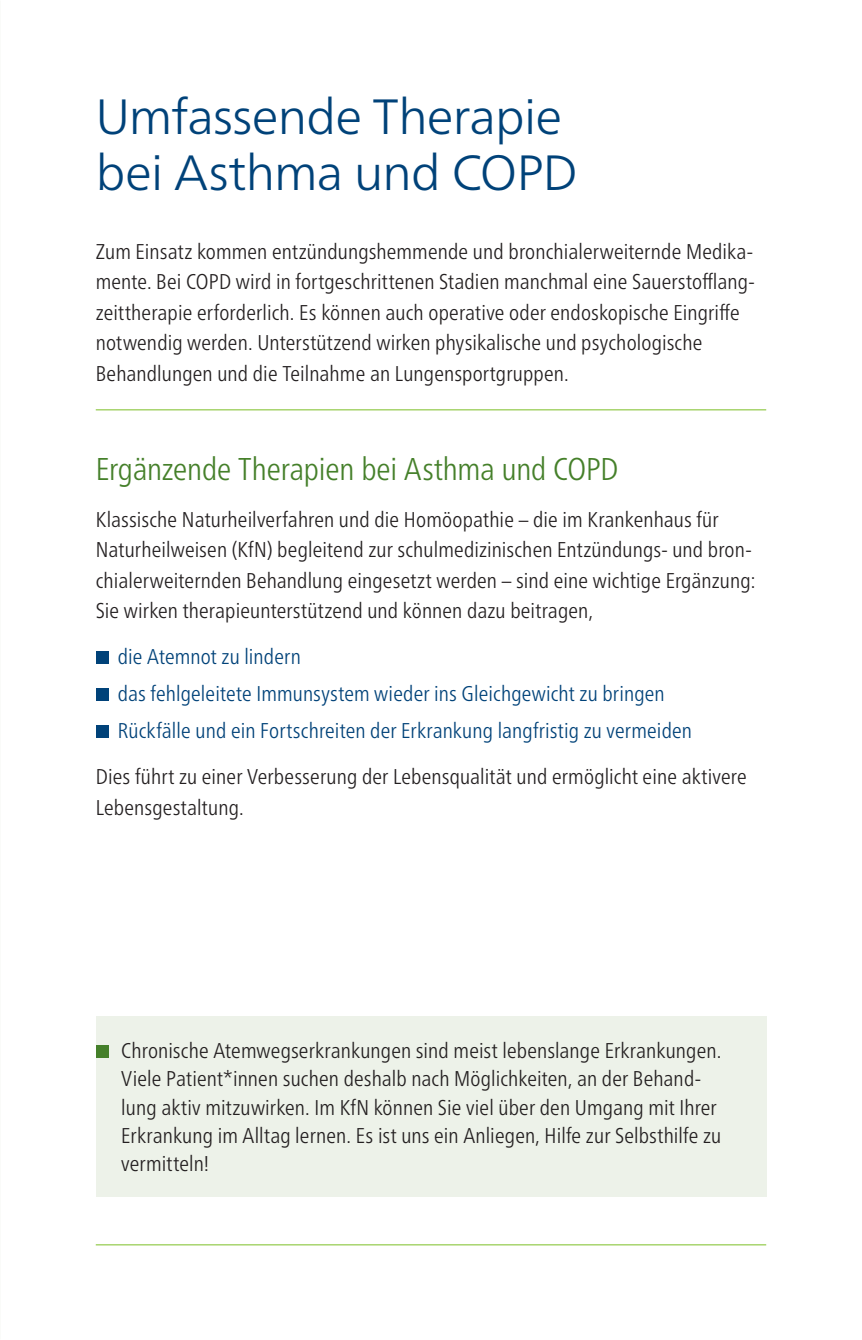
<style>
.page{position:relative;width:862px;height:1340px;background:#fff}
.page>*{position:absolute;margin:0;border:0;box-sizing:border-box;transform-origin:0 0}
.kfn_head_20pt{font:300 49.5px/56.2px "Frutiger Neue LT Pro";letter-spacing:-.015em;color:#004279}
.kfn_subhead_14pt_gruen{font:300 condensed 31.5px "Frutiger Neue LT Pro";letter-spacing:-.005em;color:#45802a}
.kfn_copy_9_5pt_CONDENSED{font:300 condensed 21.38px/30.4px "Frutiger Neue LT Pro";letter-spacing:.005em;color:#231f20}
.kfn_copy_9_5pt_CONDENSED_LINE{font:300 condensed 21.38px/30.4px "Frutiger Neue LT Pro";letter-spacing:.005em;color:#231f20}
.kfn_copy_9_5pt_CONDENSED-2{font:300 condensed 21.38px "Frutiger Neue LT Pro";letter-spacing:.005em;color:#004279}
</style>
<div class="page">
<hr style="left:96px;top:409px;width:669px;height:1px;background:#8bc63e">
<div style="left:96px;top:651px;width:12px;height:13px;background:#004279"></div>
<div style="left:96px;top:688px;width:12px;height:13px;background:#004279"></div>
<div style="left:96px;top:725px;width:12px;height:12px;background:#004279"></div>
<hr style="left:96px;top:1244px;width:669px;height:1px;background:#8bc63e">
<div style="left:96px;top:1016px;width:669px;height:180px;background:#edf2e9"></div>
<div style="left:96px;top:1045px;width:12px;height:13px;background:#45802a"></div>
<p class="kfn_head_20pt" style="left:96px;top:88px;width:483px">Umfassende Therapie bei Asthma und COPD</p>
<p class="kfn_copy_9_5pt_CONDENSED_LINE" style="left:96px;top:236px;width:660px">Zum Einsatz kommen entzündungshemmende und bronchialerweiternde Medika&shy;mente. Bei COPD wird in fortgeschrittenen Stadien manchmal eine Sauerstofflang&shy;zeittherapie erforderlich. Es können auch operative oder endoskopische Eingriffe notwendig werden. Unterstützend wirken physikalische und psychologische Behandlungen und die Teilnahme an Lungensportgruppen.</p>
<p class="kfn_subhead_14pt_gruen" style="left:96px;top:451px;width:524px">Ergänzende Therapien bei Asthma und COPD</p>
<p class="kfn_copy_9_5pt_CONDENSED" style="left:96px;top:504px;width:661px">Klassische Naturheilverfahren und die Homöopathie – die im Krankenhaus für Naturheilweisen (KfN) begleitend zur schulmedizinischen Entzündungs- und bron&shy;chialerweiternden Behandlung eingesetzt werden – sind eine wichtige Ergänzung:<br>Sie wirken therapieunterstützend und können dazu beitragen,</p>
<p class="kfn_copy_9_5pt_CONDENSED-2" style="left:118px;top:644px;width:184px">die Atemnot zu lindern</p>
<p class="kfn_copy_9_5pt_CONDENSED-2" style="left:118px;top:681px;width:548px">das fehlgeleitete Immunsystem wieder ins Gleichgewicht zu bringen</p>
<p class="kfn_copy_9_5pt_CONDENSED-2" style="left:118px;top:717px;width:575px">Rückfälle und ein Fortschreiten der Erkrankung langfristig zu vermeiden</p>
<p class="kfn_copy_9_5pt_CONDENSED" style="left:96px;top:761px;width:652px">Dies führt zu einer Verbesserung der Lebensqualität und ermöglicht eine aktivere<br>Lebensgestaltung.</p>
<p class="kfn_copy_9_5pt_CONDENSED" style="left:121px;top:1036px;width:601px;line-height:28.1px">Chronische Atemwegserkrankungen sind meist lebenslange Erkrankungen.<br>Viele Patient*innen suchen deshalb nach Möglichkeiten, an der Behand&shy;lung aktiv mitzuwirken. Im KfN können Sie viel über den Umgang mit Ihrer Erkrankung im Alltag lernen. Es ist uns ein Anliegen, Hilfe zur Selbsthilfe zu vermitteln!</p>
</div>
